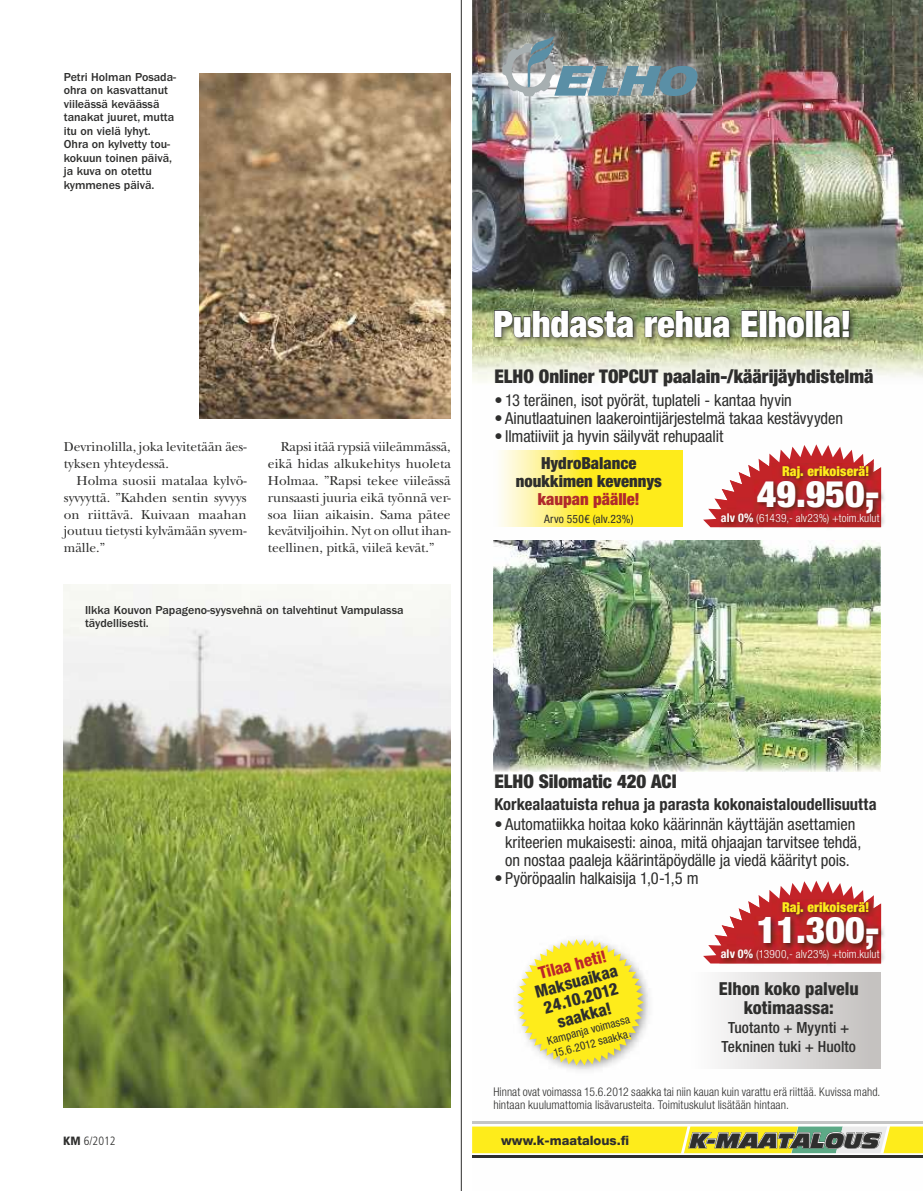
<style>
.page{position:relative;width:923px;height:1191px;background:#fff}
.page>*{position:absolute;margin:0;border:0;box-sizing:border-box;transform-origin:0 0}
.t1{font:900 condensed 36.75px "Helvetica Neue LT Std";color:#fefefe}
.t2{font:900 condensed 36.6px "Helvetica Neue LT Std";letter-spacing:-.005em;color:#fefefe}
.t3{font:italic 20.1px "Antique Olive Std Nord";color:#2e2e2d}
.t4{font:900 condensed 18.9px "Helvetica Neue LT Std";color:#2e2e2d}
.t5{font:800 condensed 17.85px/19px "Helvetica Neue LT Std";letter-spacing:-.005em;color:#2e2e2d;text-align:center}
.t6{font:800 condensed 16.8px/17.2px "Helvetica Neue LT Std";color:#2e2e2d;text-align:center}
.t7{font:800 condensed 16.8px "Helvetica Neue LT Std";color:#bc262a}
.t8{font:900 condensed 16.65px/18px "Helvetica Neue LT Std";color:#2e2e2d;text-align:center}
.t9{font:900 condensed 16.65px "Helvetica Neue LT Std";color:#b02a2c}
.t10{font:condensed 16.5px/18px "Helvetica Neue LT Std";color:#2e2e2d}
.t11{font:700 condensed 16.5px "Helvetica Neue LT Std";color:#2e2e2d}
.t12{font:500 condensed 15.3px/19px "Helvetica Neue LT Std";letter-spacing:.005em;color:#2e2e2d;text-align:center}
.t13{font:900 condensed 13.65px "Helvetica Neue LT Std";letter-spacing:.01em;color:#feec1b}
.t14{font:13.5px/16.8px "New Baskerville Std";color:#2e2e2d;text-align:justify}
.t15{font:800 12.9px "Helvetica Neue LT Std";color:#2e2e2d}
.t16{font:500 12px/13.5px "ITC Franklin Gothic Std";color:#2e2e2d}
.t17{font:300 condensed 12px/13.5px "Helvetica Neue LT Std";letter-spacing:.01em;color:#2e2e2d}
.t18{font:300 condensed 12px "Frutiger LT Std";color:#2e2e2d}
.t19{font:condensed 11.55px "Helvetica Neue LT Std";letter-spacing:.025em;color:#2e2e2d}
.t20{font:300 condensed 11.4px "Helvetica Neue LT Std";letter-spacing:.01em;color:#fefefe}
.t21{font:condensed 11.25px/13.8px "Helvetica Neue LT Std";color:#2e2e2d}
.s1{font-weight:700;font-size:12px}
.s2{font-weight:900}
</style>
<div class="page">
<img style="left:63px;top:584px;width:387px;height:523px">
<img style="left:200px;top:74px;width:251px;height:344px">
<hr style="left:461px;top:0;width:1px;height:1191px;background:#2e2e2d">
<div style="left:691px;top:972px;width:189px;height:97px;background:linear-gradient(to right,#fdfdfd,#c2bfbd)"></div>
<svg style="left:500px;top:451px;width:182px;height:75px;background:#fdee51"></svg>
<svg style="left:472px;top:1153px;width:451px;height:1px"></svg>
<hr style="left:472px;top:1155px;width:451px;height:3px;background:#2e2e2d">
<svg style="left:472px;top:1121px;width:451px;height:32px;background:#e6e061"></svg>
<img style="left:472px;top:0;width:451px;height:31px">
<img style="left:472px;top:31px;width:27px;height:351px">
<img style="left:698px;top:31px;width:225px;height:347px">
<img style="left:499px;top:120px;width:199px;height:260px">
<img style="left:493px;top:309px;width:364px;height:36px">
<svg style="left:494px;top:310px;width:140px;height:28px;background:#646c4e"></svg>
<svg style="left:644px;top:310px;width:86px;height:28px;background:#626d4d"></svg>
<svg style="left:741px;top:310px;width:17px;height:27px"></svg>
<div style="left:759px;top:310px;width:8px;height:27px;border:1px solid #2e2e2d"></div>
<svg style="left:768px;top:310px;width:36px;height:28px"></svg>
<div style="left:806px;top:310px;width:7px;height:27px;border:1px solid #2e2e2d"></div>
<div style="left:815px;top:310px;width:7px;height:27px;border:1px solid #2e2e2d"></div>
<svg style="left:823px;top:310px;width:27px;height:28px"></svg>
<img style="left:493px;top:540px;width:387px;height:232px">
<img style="left:478px;top:13px;width:243px;height:107px">
<svg style="left:502px;top:36px;width:196px;height:60px;background:#7f8f8f"></svg>
<svg style="left:703px;top:444px;width:171px;height:83px"></svg>
<img style="left:719px;top:467px;width:166px;height:61px">
<img style="left:719px;top:463px;width:162px;height:64px">
<svg style="left:703px;top:880px;width:171px;height:83px"></svg>
<img style="left:719px;top:903px;width:166px;height:61px">
<img style="left:719px;top:899px;width:162px;height:64px">
<img style="left:557px;top:979px;width:92px;height:91px">
<svg style="left:517px;top:939px;width:127px;height:126px"></svg>
<p class="t16" style="left:64px;top:70px;width:114px">Petri Holman Posada&shy;ohra on kasvattanut viileässä keväässä tanakat juuret, mutta itu on vielä lyhyt.<br>Ohra on kylvetty tou&shy;kokuun toinen päivä, ja kuva on otettu kymmenes päivä.</p>
<p class="t14" style="left:64px;top:439px;width:184px">Devrinolilla, joka levitetään äes&shy;tyksen yhteydessä.</p>
<p class="t14" style="left:64px;top:472px;width:184px;text-indent:13px">Holma suosii matalaa kylvö&shy;syvyyttä. ”Kahden sentin syvyys on riittävä. Kuivaan maahan joutuu tietysti kylvämään syvem&shy;mälle.”</p>
<p class="t14" style="left:268px;top:439px;width:184px;text-indent:13px">Rapsi itää rypsiä viileämmässä, eikä hidas alkukehitys huoleta Holmaa. ”Rapsi tekee viileässä runsaasti juuria eikä työnnä ver&shy;soa liian aikaisin. Sama pätee kevätviljoihin. Nyt on ollut ihan&shy;teellinen, pitkä, viileä kevät.”</p>
<p class="t16" style="left:85px;top:603px;width:320px">Ilkka Kouvon Papageno-syysvehnä on talvehtinut Vampulassa täydellisesti.</p>
<h2 class="t2" style="left:493px;top:301px;width:360px">Puhdasta rehua Elholla!</h2>
<h3 class="t4" style="left:494px;top:365px;width:381px">ELHO Onliner TOPCUT paalain-/käärijäyhdistelmä</h3>
<p class="t10" style="left:494px;top:391px;width:299px">• 13 teräinen, isot pyörät, tuplateli - kantaa hyvin</p>
<p class="t10" style="left:494px;top:409px;width:350px">• Ainutlaatuinen laakerointijärjestelmä takaa kestävyyden</p>
<p class="t10" style="left:494px;top:427px;width:230px">• Ilmatiiviit ja hyvin säilyvät rehupaalit</p>
<p class="t8" style="left:516px;top:453px;width:148px">HydroBalance noukkimen kevennys</p>
<p class="t9" style="left:538px;top:488px;width:104px">kaupan päälle!</p>
<p class="t19" style="left:544px;top:512px;width:91px">Arvo 550€ (alv.23%)</p>
<p class="t13" style="left:782px;top:462px;width:89px">Raj. erikoiserä!</p>
<h1 class="t1" style="left:757px;top:471px;width:124px">49.950,-</h1>
<p class="t20" style="left:721px;top:511px;width:160px"><span class="s1">alv 0%</span> (61439,- alv23%) +toim.kulut</p>
<p class="t18" style="left:63px;top:1133px;width:54px"><span class="s2">KM</span> 6/2012</p>
<h3 class="t4" style="left:494px;top:769px;width:184px">ELHO Silomatic 420 ACI</h3>
<p class="t11" style="left:494px;top:794px;width:384px">Korkealaatuista rehua ja parasta kokonaistaloudellisuutta</p>
<p class="t10" style="left:505px;top:815px;width:358px;text-indent:-11px">• Automatiikka hoitaa koko käärinnän käyttäjän asettamien kriteerien mukaisesti: ainoa, mitä ohjaajan tarvitsee tehdä, on nostaa paaleja käärintäpöydälle ja viedä käärityt pois.</p>
<p class="t10" style="left:494px;top:869px;width:206px">• Pyöröpaalin halkaisija 1,0-1,5 m</p>
<p class="t7" style="left:536px;top:963px;width:72px;rotate:-15deg">Tilaa heti!</p>
<p class="t6" style="left:533px;top:983px;width:86px;rotate:-15deg">Maksuaikaa<br>24.10.2012 saakka!</p>
<p class="t21" style="left:546px;top:1034px;width:86px;rotate:-15deg">Kam panja voim assa<br>15.6.2012 saakka.</p>
<p class="t13" style="left:782px;top:898px;width:89px">Raj. erikoiserä!</p>
<h1 class="t1" style="left:757px;top:907px;width:124px">11.300,-</h1>
<p class="t20" style="left:720px;top:947px;width:160px"><span class="s1">alv 0%</span> (13900,- alv23%) +toim.kulut</p>
<h3 class="t5" style="left:719px;top:979px;width:141px">Elhon koko palvelu kotimaassa:</h3>
<p class="t12" style="left:721px;top:1018px;width:136px">Tuotanto + Myynti +<br>Tekninen tuki + Huolto</p>
<p class="t17" style="left:493px;top:1084px;width:388px">Hinnat ovat voimassa 15.6.2012 saakka tai niin kauan kuin varattu erä riittää. Kuvissa mahd. hintaan kuulumattomia lisävarusteita. Toimituskulut lisätään hintaan.</p>
<p class="t15" style="left:501px;top:1132px;width:130px">www.k-maatalous.fi</p>
<h3 class="t3" style="left:689px;top:1127px;width:191px">K-MAATALOUS</h3>
</div>
